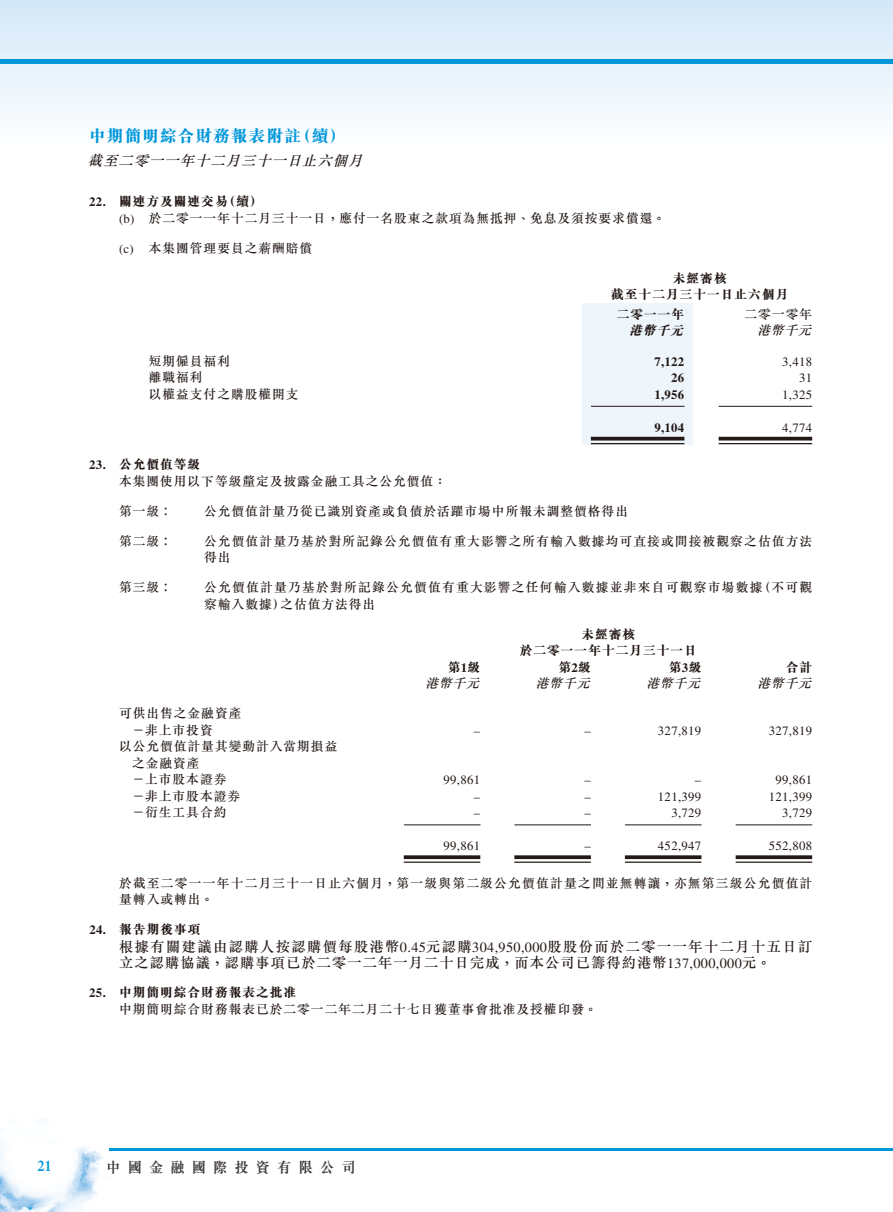
<style>
.page{position:relative;width:893px;height:1212px;background:#fff}
.page>*{position:absolute;margin:0;border:0;box-sizing:border-box;transform-origin:0 0}
.t1{font:800 16.5px "M Sung HK";letter-spacing:.075em;color:#0097da}
.t2{font:700 15px "M Sung HK";letter-spacing:.5em;color:#3f3b3a;scale:.95 1}
.t3{font:600 15px "Times LT Std";color:#0097da;scale:.95 1}
.t4{font:500 14.25px/16.5px "M Sung HK";letter-spacing:.1em;color:#231916}
.t5{font:italic 500 14.25px "M Sung HK";color:#231916}
.t6{font:500 12.75px "M Sung HK";letter-spacing:.075em;color:#231916}
.t7{font:12.75px "Times LT Std";letter-spacing:.025em;color:#231916}
.t8{font:500 12.75px/16.5px "M Sung HK";letter-spacing:.095em;color:#231916}
.t9{font:800 12.75px/16.5px "M Sung HK";letter-spacing:.075em;color:#231916;text-align:center}
.t10{font:700 12.75px "Times LT Std";letter-spacing:.025em;color:#231916}
.t11{font:italic 500 12.75px "M Sung HK";color:#231916}
.t12{font:italic 800 12.75px "M Sung HK";color:#231916}
.s1{font-family:"Times LT Std";font-weight:700}
.s2{font-family:"Times LT Std";font-weight:400}
</style>
<div class="page">
<img style="left:0;top:1129px;width:102px;height:83px">
<div style="left:0;top:0;width:893px;height:171px;background:linear-gradient(to bottom,#d4e8f8,#fff)"></div>
<hr style="left:0;top:60px;width:893px;height:4px;background:#0097da">
<hr style="left:109px;top:1148px;width:784px;height:3px;background:#0097da">
<div style="left:583px;top:303px;width:110px;height:141px;background:#eef6fc"></div>
<hr style="left:591px;top:406px;width:93px;height:1px;background:#231916">
<hr style="left:719px;top:406px;width:93px;height:1px;background:#231916">
<hr style="left:591px;top:437px;width:93px;height:3px;background:#231916">
<hr style="left:591px;top:443px;width:93px;height:1px;background:#231916">
<hr style="left:719px;top:437px;width:93px;height:3px;background:#231916">
<hr style="left:719px;top:443px;width:93px;height:1px;background:#231916">
<hr style="left:404px;top:824px;width:76px;height:1px;background:#231916">
<hr style="left:514px;top:824px;width:77px;height:1px;background:#231916">
<hr style="left:625px;top:824px;width:77px;height:1px;background:#231916">
<hr style="left:736px;top:824px;width:76px;height:1px;background:#231916">
<svg style="left:404px;top:855px;width:76px;height:4px"></svg>
<hr style="left:404px;top:861px;width:76px;height:2px;background:#231916">
<svg style="left:514px;top:855px;width:77px;height:4px"></svg>
<hr style="left:514px;top:861px;width:77px;height:2px;background:#231916">
<svg style="left:625px;top:855px;width:76px;height:4px"></svg>
<hr style="left:625px;top:861px;width:76px;height:2px;background:#231916">
<svg style="left:736px;top:855px;width:76px;height:4px"></svg>
<hr style="left:736px;top:861px;width:76px;height:2px;background:#231916">
<p class="t1" style="left:89px;top:125px;width:213px">中期簡明綜合財務報表附註</p>
<p class="t5" style="left:88px;top:151px;width:281px">截至二零一一年十二月三十一日止六個月</p>
<p class="t9" style="left:223px;top:193px;width:40px">（續(</p>
<p class="t1" style="left:295px;top:125px;width:52px">（續(</p>
<p class="t9" style="left:119px;top:193px;width:110px">關連方及關連交易</p>
<p class="t10" style="left:89px;top:195px;width:18px">22.</p>
<p class="t10" style="left:89px;top:457px;width:18px">23.</p>
<p class="t10" style="left:90px;top:922px;width:18px">24.</p>
<p class="t10" style="left:89px;top:985px;width:18px">25.</p>
<p class="t7" style="left:119px;top:211px;width:17px">)b(</p>
<p class="t7" style="left:119px;top:241px;width:16px">)c(</p>
<p class="t6" style="left:149px;top:209px;width:518px">於二零一一年十二月三十一日，應付一名股東之款項為無抵押、免息及須按要求償還。</p>
<p class="t6" style="left:149px;top:239px;width:165px">本集團管理要員之薪酬賠償</p>
<p class="t9" style="left:611px;top:269px;width:179px">未經審核<br>截至十二月三十一日止六個月</p>
<p class="t6" style="left:745px;top:305px;width:69px">二零一零年</p>
<p class="t9" style="left:617px;top:305px;width:69px">二零一一年</p>
<p class="t12" style="left:629px;top:322px;width:60px">港幣千元</p>
<p class="t11" style="left:757px;top:322px;width:60px">港幣千元</p>
<p class="t6" style="left:149px;top:352px;width:83px">短期僱員福利</p>
<p class="t10" style="left:654px;top:354px;width:31px">7,122</p>
<p class="t7" style="left:782px;top:354px;width:31px">3,418</p>
<p class="t6" style="left:149px;top:368px;width:55px">離職福利</p>
<p class="t10" style="left:671px;top:370px;width:15px">26</p>
<p class="t7" style="left:799px;top:370px;width:15px">31</p>
<p class="t6" style="left:149px;top:385px;width:151px">以權益支付之購股權開支</p>
<p class="t10" style="left:654px;top:387px;width:31px">1,956</p>
<p class="t7" style="left:782px;top:387px;width:31px">1,325</p>
<p class="t10" style="left:654px;top:420px;width:31px">9,104</p>
<p class="t7" style="left:782px;top:420px;width:31px">4,774</p>
<p class="t9" style="left:119px;top:455px;width:83px">公允價值等級</p>
<p class="t6" style="left:119px;top:472px;width:329px">本集團使用以下等級釐定及披露金融工具之公允價值：</p>
<p class="t6" style="left:204px;top:502px;width:425px">公允價值計量乃從已識別資產或負債於活躍市場中所報未調整價格得出</p>
<p class="t6" style="left:119px;top:502px;width:55px">第一級︰</p>
<p class="t6" style="left:119px;top:532px;width:55px">第二級︰</p>
<p class="t6" style="left:119px;top:578px;width:55px">第三級︰</p>
<p class="t6" style="left:204px;top:532px;width:610px">公允價值計量乃基於對所記錄公允價值有重大影響之所有輸入數據均可直接或間接被觀察之估值方法</p>
<p class="t6" style="left:204px;top:548px;width:28px">得出</p>
<p class="t8" style="left:204px;top:579px;width:560px">公允價值計量乃基於對所記錄公允價值有重大影響之任何輸入數據並非來自可觀察市場數據</p>
<p class="t6" style="left:758px;top:578px;width:55px">（不可觀</p>
<p class="t6" style="left:280px;top:595px;width:96px">之估值方法得出</p>
<p class="t6" style="left:204px;top:595px;width:82px">察輸入數據）</p>
<p class="t9" style="left:448px;top:658px;width:34px">第級<span class="s1">1</span></p>
<p class="t11" style="left:425px;top:674px;width:60px">港幣千元</p>
<p class="t9" style="left:520px;top:625px;width:179px">未經審核<br>於二零一一年十二月三十一日</p>
<p class="t9" style="left:558px;top:658px;width:34px">第級<span class="s1">2</span></p>
<p class="t11" style="left:536px;top:674px;width:60px">港幣千元</p>
<p class="t9" style="left:669px;top:658px;width:34px">第級<span class="s1">3</span></p>
<p class="t11" style="left:646px;top:674px;width:60px">港幣千元</p>
<p class="t9" style="left:786px;top:658px;width:28px">合計</p>
<p class="t11" style="left:757px;top:674px;width:60px">港幣千元</p>
<p class="t6" style="left:119px;top:704px;width:124px">可供出售之金融資產</p>
<p class="t6" style="left:132px;top:721px;width:82px">－非上市投資</p>
<p class="t6" style="left:119px;top:737px;width:220px">以公允價值計量其變動計入當期損益</p>
<p class="t6" style="left:132px;top:754px;width:69px">之金融資產</p>
<p class="t7" style="left:474px;top:723px;width:8px">–</p>
<p class="t7" style="left:584px;top:723px;width:8px">–</p>
<p class="t7" style="left:658px;top:723px;width:45px">327,819</p>
<p class="t7" style="left:769px;top:723px;width:45px">327,819</p>
<p class="t6" style="left:132px;top:770px;width:96px">－上市股本證券</p>
<p class="t7" style="left:443px;top:772px;width:38px">99,861</p>
<p class="t7" style="left:584px;top:772px;width:8px">–</p>
<p class="t7" style="left:695px;top:772px;width:8px">–</p>
<p class="t7" style="left:775px;top:772px;width:38px">99,861</p>
<p class="t6" style="left:132px;top:787px;width:110px">－非上市股本證券</p>
<p class="t7" style="left:474px;top:789px;width:8px">–</p>
<p class="t7" style="left:584px;top:789px;width:8px">–</p>
<p class="t7" style="left:658px;top:789px;width:45px">121,399</p>
<p class="t7" style="left:769px;top:789px;width:45px">121,399</p>
<p class="t6" style="left:132px;top:803px;width:96px">－衍生工具合約</p>
<p class="t7" style="left:474px;top:805px;width:8px">–</p>
<p class="t7" style="left:584px;top:805px;width:8px">–</p>
<p class="t7" style="left:671px;top:805px;width:31px">3,729</p>
<p class="t7" style="left:782px;top:805px;width:31px">3,729</p>
<p class="t7" style="left:658px;top:838px;width:45px">452,947</p>
<p class="t7" style="left:769px;top:838px;width:45px">552,808</p>
<p class="t7" style="left:443px;top:838px;width:38px">99,861</p>
<p class="t8" style="left:119px;top:874px;width:695px">於截至二零一一年十二月三十一日止六個月，第一級與第二級公允價值計量之間並無轉讓，亦無第三級公允價值計量轉入或轉出。</p>
<p class="t9" style="left:119px;top:920px;width:83px">報告期後事項</p>
<p class="t7" style="left:584px;top:838px;width:8px">–</p>
<p class="t4" style="left:119px;top:938px;width:695px">根據有關建議由認購人按認購價每股港幣<span class="s2">0.45</span>元認購<span class="s2">304,950,000</span>股股份而於二零一一年十二月十五日訂立之認購協議，認購事項已於二零一二年一月二十日完成，而本公司已籌得約港幣<span class="s2">137,000,000</span>元。</p>
<p class="t9" style="left:119px;top:983px;width:179px">中期簡明綜合財務報表之批准</p>
<p class="t6" style="left:119px;top:1000px;width:480px">中期簡明綜合財務報表已於二零一二年二月二十七日獲董事會批准及授權印發。</p>
<p class="t3" style="left:38px;top:1157px;width:17px">21</p>
<p class="t2" style="left:106px;top:1157px;width:264px">中國金融國際投資有限公司</p>
</div>
